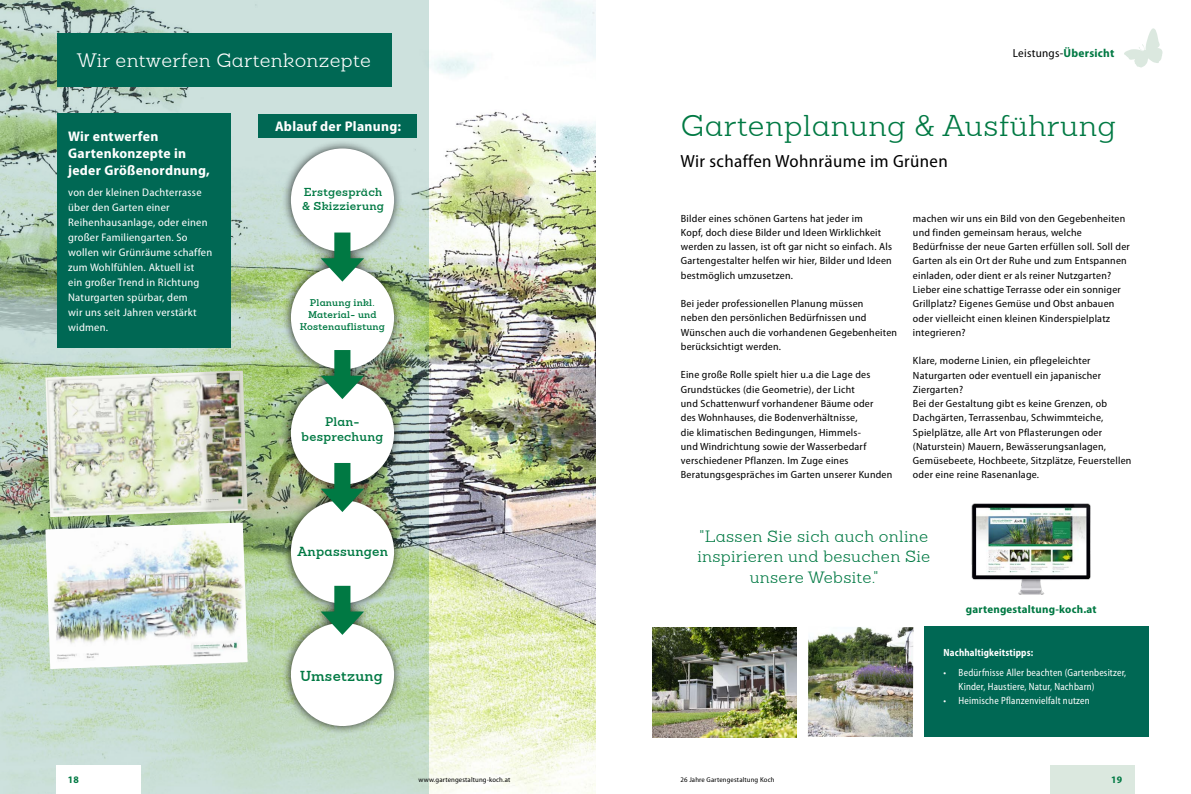
<style>
.page{position:relative;width:1191px;height:794px;background:#fff}
.page>*{position:absolute;margin:0;border:0;box-sizing:border-box;transform-origin:0 0}
.t1{font:300 29.3px "Sanchez W03";letter-spacing:.02em;color:#007943;scale:1.04 1}
.t2{font:300 18.9px "Sanchez W03";letter-spacing:.02em;color:#fff;scale:1.04 1}
.t3{font:semi-condensed 17.7px "Myriad Pro";letter-spacing:.02em;color:#000;scale:1.04 1}
.t4{font:300 15.9px/20.3px "Sanchez W03";letter-spacing:.02em;color:#007943;text-align:center;scale:1.04 1}
.t5{font:600 14.1px "Sanchez W03";letter-spacing:.02em;color:#007943;scale:1.04 1}
.t6{font:700 semi-condensed 14px/17px "Myriad Pro";letter-spacing:.02em;color:#fff;scale:1.04 1}
.t7{font:600 12.8px "Sanchez W03";letter-spacing:.02em;color:#007943;scale:1.04 1}
.t8{font:600 12.2px/15.5px "Sanchez W03";letter-spacing:.02em;color:#007943;text-align:center;scale:1.04 1}
.t9{font:semi-condensed 11.7px "Myriad Pro";letter-spacing:.02em;color:#000;scale:1.04 1}
.t10{font:600 11.3px/14.3px "Sanchez W03";letter-spacing:.02em;color:#007943;scale:1.04 1}
.t11{font:700 semi-condensed 11.2px "Myriad Pro";letter-spacing:.02em;color:#007943;scale:1.04 1}
.t12{font:semi-condensed 11px/15px "Myriad Pro";letter-spacing:.02em;color:#fff;scale:1.04 1}
.t13{font:semi-condensed 10.4px/14.3px "Myriad Pro";letter-spacing:.02em;color:#000;scale:1.04 1}
.t14{font:semi-condensed 10.4px/14.3px "Myriad Pro";letter-spacing:.02em;color:#fff;scale:.92 1}
.t15{font:700 semi-condensed 10.4px "Myriad Pro";letter-spacing:.02em;color:#fff;scale:.92 1}
.t16{font:700 semi-condensed 10px "Myriad Pro";color:#007943;scale:1.04 1}
.t17{font:600 9.5px/12.1px "Sanchez W03";letter-spacing:.02em;color:#007943;text-align:center;scale:1.04 1}
.t18{font:semi-condensed 7px "Myriad Pro";letter-spacing:.02em;color:#000;scale:1.04 1}
.s1{font-weight:700;color:#007943}
</style>
<div class="page">
<svg style="left:1124px;top:28px;width:38px;height:39px"></svg>
<img style="left:429px;top:0;width:166px;height:794px">
<svg style="left:0;top:0;width:429px;height:794px;background:#b8d0ba"></svg>
<div style="left:57px;top:34px;width:334px;height:53px;background:#006854"></div>
<div style="left:282px;top:140px;width:121px;height:595px;background:#000;opacity:.77"></div>
<div style="left:291px;top:148px;width:103px;height:104px;background:#fff;border-radius:50%"></div>
<div style="left:291px;top:266px;width:103px;height:103px;background:#fff;border-radius:50%"></div>
<div style="left:291px;top:381px;width:103px;height:103px;background:#fff;border-radius:50%"></div>
<div style="left:291px;top:500px;width:103px;height:103px;background:#fff;border-radius:50%"></div>
<div style="left:291px;top:623px;width:103px;height:103px;background:#fff;border-radius:50%"></div>
<div style="left:334px;top:586px;width:16px;height:34px;background:#007943"></div>
<svg style="left:321px;top:611px;width:43px;height:24px"></svg>
<div style="left:334px;top:463px;width:16px;height:34px;background:#007943"></div>
<svg style="left:321px;top:488px;width:43px;height:24px"></svg>
<div style="left:334px;top:350px;width:16px;height:34px;background:#007943"></div>
<svg style="left:321px;top:376px;width:43px;height:23px"></svg>
<div style="left:334px;top:232px;width:16px;height:35px;background:#007943"></div>
<svg style="left:321px;top:258px;width:43px;height:24px"></svg>
<img style="left:45px;top:370px;width:203px;height:147px">
<div style="left:57px;top:113px;width:173px;height:235px;background:#006854"></div>
<div style="left:924px;top:626px;width:224px;height:111px;background:#006854"></div>
<img style="left:808px;top:627px;width:105px;height:110px">
<img style="left:652px;top:627px;width:145px;height:110px">
<img style="left:971px;top:503px;width:119px;height:92px">
<img style="left:45px;top:522px;width:203px;height:147px">
<div style="left:57px;top:765px;width:84px;height:29px;background:#fff"></div>
<div style="left:258px;top:114px;width:159px;height:24px;background:#006854"></div>
<div style="left:1050px;top:765px;width:84px;height:29px;background:#dbe8df"></div>
<h2 class="t2" style="left:77px;top:49px;width:284px">Wir entwerfen Gartenkonzepte</h2>
<h3 class="t6" style="left:68px;top:127px;width:138px">Wir entwerfen<br>Gartenkonzepte in jeder Größenordnung,</h3>
<p class="t12" style="left:68px;top:184px;width:140px">von der kleinen Dachterrasse über den Garten einer<br>Reihenhausanlage, oder einen großer Familiengarten. So wollen wir Grünräume schaffen zum Wohlfühlen. Aktuell ist<br>ein großer Trend in Richtung<br>Naturgarten spürbar, dem<br>wir uns seit Jahren verstärkt widmen.</p>
<h3 class="t6" style="left:275px;top:117px;width:123px">Ablauf der Planung:</h3>
<p class="t10" style="left:302px;top:185px;width:80px">Erstgespräch &amp; Skizzierung</p>
<p class="t17" style="left:300px;top:296px;width:83px">Planung inkl.<br>Material- und<br>Kostenauflistung</p>
<p class="t8" style="left:301px;top:413px;width:80px">Plan&shy;besprechung</p>
<p class="t7" style="left:298px;top:542px;width:88px">Anpassungen</p>
<h3 class="t5" style="left:300px;top:666px;width:81px">Umsetzung</h3>
<p class="t9" style="left:1013px;top:46px;width:99px">Leistungs-<span class="s1">Übersicht</span></p>
<h1 class="t1" style="left:681px;top:107px;width:420px">Gartenplanung &amp; Ausführung</h1>
<h3 class="t3" style="left:680px;top:150px;width:258px">Wir schaffen Wohnräume im Grünen</h3>
<p class="t13" style="left:681px;top:211px;width:204px">Bilder eines schönen Gartens hat jeder im<br>Kopf, doch diese Bilder und Ideen Wirklichkeit werden zu lassen, ist oft gar nicht so einfach. Als Gartengestalter helfen wir hier, Bilder und Ideen bestmöglich umzusetzen.</p>
<p class="t13" style="left:681px;top:296px;width:209px">Bei jeder professionellen Planung müssen<br>neben den persönlichen Bedürfnissen und Wünschen auch die vorhandenen Gegebenheiten berücksichtigt werden.</p>
<p class="t13" style="left:681px;top:368px;width:205px">Eine große Rolle spielt hier u.a die Lage des Grundstückes (die Geometrie), der Licht<br>und Schattenwurf vorhandener Bäume oder<br>des Wohnhauses, die Bodenverhältnisse,<br>die klimatischen Bedingungen, Himmels-<br>und Windrichtung sowie der Wasserbedarf verschiedener Pflanzen. Im Zuge eines Beratungsgespräches im Garten unserer Kunden</p>
<p class="t13" style="left:913px;top:211px;width:210px">machen wir uns ein Bild von den Gegebenheiten und finden gemeinsam heraus, welche Bedürfnisse der neue Garten erfüllen soll. Soll der Garten als ein Ort der Ruhe und zum Entspannen einladen, oder dient er als reiner Nutzgarten?<br>Lieber eine schattige Terrasse oder ein sonniger Grillplatz? Eigenes Gemüse und Obst anbauen oder vielleicht einen kleinen Kinderspielplatz integrieren?</p>
<p class="t13" style="left:913px;top:353px;width:212px">Klare, moderne Linien, ein pflegeleichter Naturgarten oder eventuell ein japanischer Ziergarten?<br>Bei der Gestaltung gibt es keine Grenzen, ob Dachgärten, Terrassenbau, Schwimmteiche, Spielplätze, alle Art von Pflasterungen oder (Naturstein) Mauern, Bewässerungsanlagen, Gemüsebeete, Hochbeete, Sitzplätze, Feuerstellen oder eine reine Rasenanlage.</p>
<h3 class="t4" style="left:697px;top:526px;width:225px">"Lassen Sie sich auch online inspirieren und besuchen Sie unsere Website."</h3>
<p class="t11" style="left:965px;top:602px;width:127px">gartengestaltung-koch.at</p>
<p class="t15" style="left:943px;top:646px;width:99px">Nachhaltigkeitstipps:</p>
<p class="t14" style="left:958px;top:665px;width:184px;text-indent:-15px">• Bedürfnisse Aller beachten (Gartenbesitzer,<br>Kinder, Haustiere, Natur, Nachbarn)</p>
<p class="t14" style="left:943px;top:693px;width:160px">• Heimische Pflanzenvielfalt nutzen</p>
<p class="t16" style="left:68px;top:773px;width:12px">18</p>
<p class="t18" style="left:418px;top:775px;width:90px">www.gartengestaltung-koch.at</p>
<p class="t18" style="left:680px;top:775px;width:92px">26 Jahre Gartengestaltung Koch</p>
<p class="t16" style="left:1111px;top:773px;width:12px">19</p>
</div>
